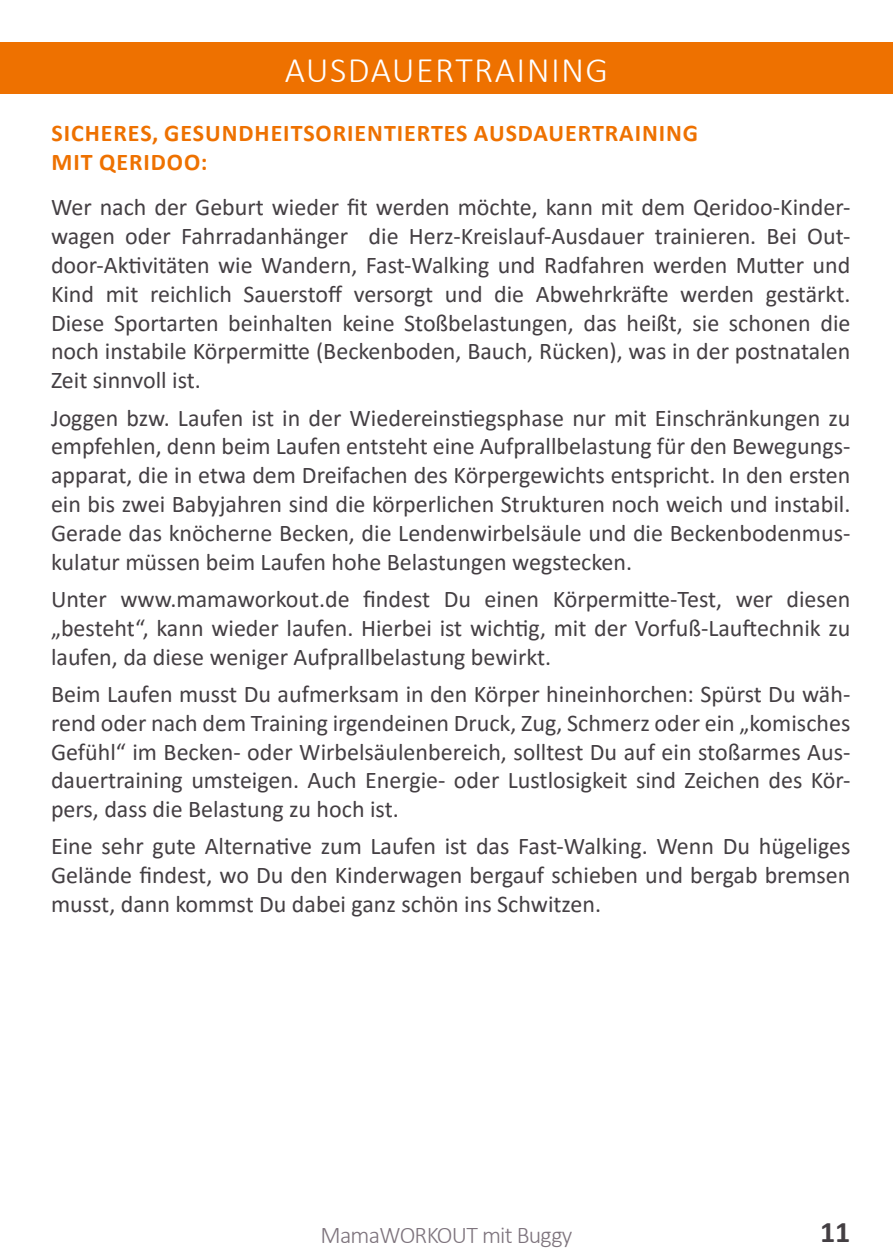
<style>
.page{position:relative;width:893px;height:1259px;background:#fff}
.page>*{position:absolute;margin:0;border:0;box-sizing:border-box;transform-origin:0 0}
.t1{font:300 36px "Calibri";letter-spacing:.04em;color:#fff}
.t2{font:700 30px "Calibri";color:#443f43}
.t3{font:24px/28.8px "Calibri";color:#443f43;text-align:justify}
.t4{font:700 24px/28.8px "Calibri";letter-spacing:.04em;color:#ee7100}
.t5{font:300 24px "Calibri";letter-spacing:-.03em;color:#7e747d}
</style>
<div class="page">
<div style="left:0;top:43px;width:893px;height:51px;background:#ee7100"></div>
<h1 class="t1" style="left:285px;top:47px;width:325px">AUSDAUERTRAINING</h1>
<p class="t4" style="left:51px;top:118px;width:648px">SICHERES, GESUNDHEITSORIENTIERTES AUSDAUERTRAINING<br>MIT QERIDOO:</p>
<p class="t3" style="left:51px;top:192px;width:801px">Wer nach der Geburt wieder fit werden möchte, kann mit dem Qeridoo-Kinder&shy;wagen oder Fahrradanhänger die Herz-Kreislauf-Ausdauer trainieren. Bei Out&shy;door-Aktivitäten wie Wandern, Fast-Walking und Radfahren werden Mutter und Kind mit reichlich Sauerstoff versorgt und die Abwehrkräfte werden gestärkt.<br>Diese Sportarten beinhalten keine Stoßbelastungen, das heißt, sie schonen die noch instabile Körpermitte (Beckenboden, Bauch, Rücken), was in der postnatalen Zeit sinnvoll ist.</p>
<p class="t3" style="left:51px;top:402px;width:801px">Joggen bzw. Laufen ist in der Wiedereinstiegsphase nur mit Einschränkungen zu empfehlen, denn beim Laufen entsteht eine Aufprallbelastung für den Bewegungs&shy;apparat, die in etwa dem Dreifachen des Körpergewichts entspricht. In den ersten ein bis zwei Babyjahren sind die körperlichen Strukturen noch weich und instabil.<br>Gerade das knöcherne Becken, die Lendenwirbelsäule und die Beckenbodenmus&shy;kulatur müssen beim Laufen hohe Belastungen wegstecken.</p>
<p class="t3" style="left:51px;top:584px;width:801px">Unter www.mamaworkout.de findest Du einen Körpermitte-Test, wer diesen „besteht“, kann wieder laufen. Hierbei ist wichtig, mit der Vorfuß-Lauftechnik zu laufen, da diese weniger Aufprallbelastung bewirkt.</p>
<p class="t3" style="left:51px;top:679px;width:801px">Beim Laufen musst Du aufmerksam in den Körper hineinhorchen: Spürst Du wäh&shy;rend oder nach dem Training irgendeinen Druck, Zug, Schmerz oder ein „komisches Gefühl“ im Becken- oder Wirbelsäulenbereich, solltest Du auf ein stoßarmes Aus&shy;dauertraining umsteigen. Auch Energie- oder Lustlosigkeit sind Zeichen des Kör&shy;pers, dass die Belastung zu hoch ist.</p>
<p class="t3" style="left:51px;top:831px;width:801px">Eine sehr gute Alternative zum Laufen ist das Fast-Walking. Wenn Du hügeliges Gelände findest, wo Du den Kinderwagen bergauf schieben und bergab bremsen musst, dann kommst Du dabei ganz schön ins Schwitzen.</p>
<p class="t5" style="left:320px;top:1220px;width:253px">MamaWORKOUT mit Buggy</p>
<p class="t2" style="left:820px;top:1210px;width:32px">11</p>
</div>
